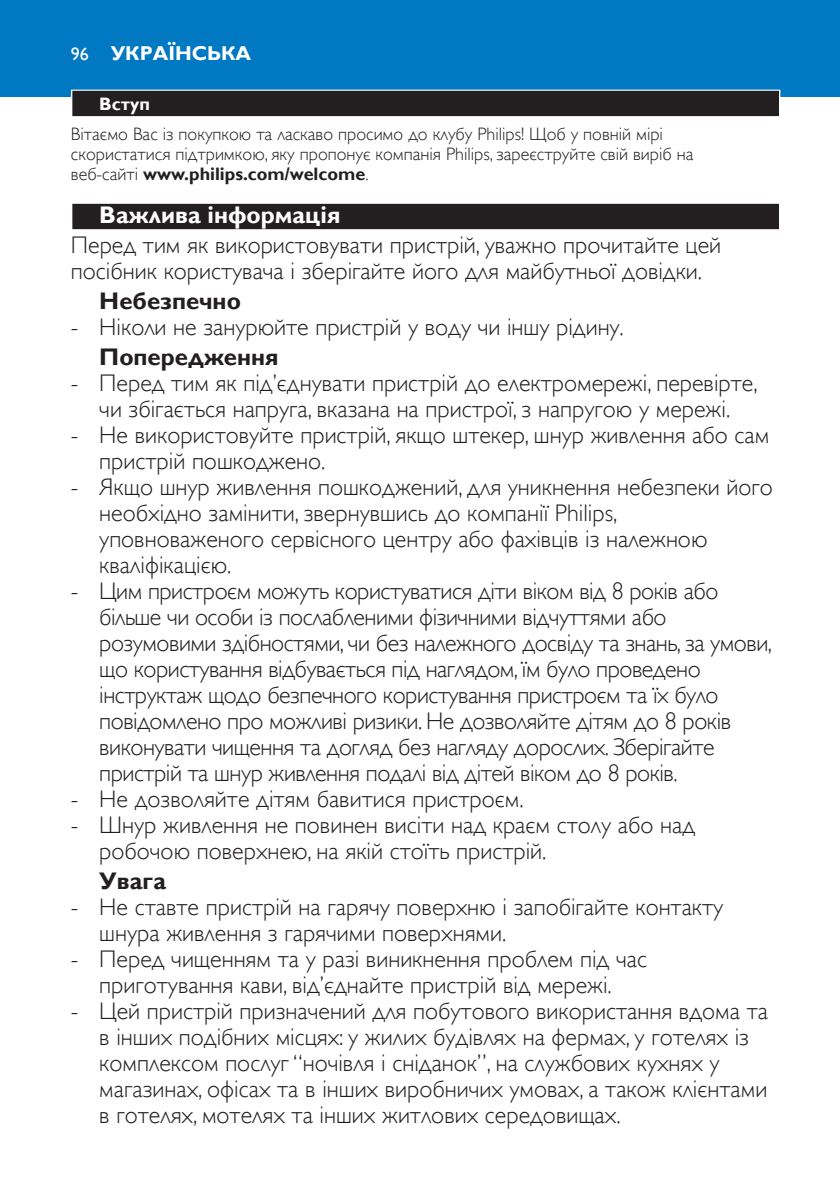
<style>
.page{position:relative;width:840px;height:1191px;background:#fff}
.page>*{position:absolute;margin:0;border:0;box-sizing:border-box;transform-origin:0 0}
.t1{font:24px/26px "Gill Sans Alt One WGL Light";color:#231f20}
.t2{font:24px/26px "Gill Sans Alt One WGL Light";letter-spacing:-.02em;color:#231f20}
.t3{font:700 24px "Gill Sans Alt One WGL";color:#231f20}
.t4{font:700 24px "Gill Sans Alt One WGL";color:#fff}
.t5{font:700 20px "Gill Sans Alt One WGL";color:#fff}
.t6{font:18px/20px "Gill Sans Alt One WGL Light";color:#231f20}
.t7{font:700 18px "Gill Sans Alt One WGL";color:#231f20}
.t8{font:700 18px "Gill Sans Alt One WGL";color:#fff}
.t9{font:18px "Gill Sans Alt One WGL";color:#fff}
.s1{font-family:"Gill Sans Alt One WGL Light";font-weight:400}
</style>
<div class="page">
<div style="left:0;top:0;width:839px;height:96px;background:#0079c2"></div>
<div style="left:71px;top:90px;width:709px;height:28px;background:#e4e3e3"></div>
<div style="left:72px;top:91px;width:706px;height:25px;background:#231f20"></div>
<div style="left:71px;top:203px;width:709px;height:28px;background:#d8d7d7"></div>
<div style="left:72px;top:204px;width:706px;height:25px;background:#231f20"></div>
<p class="t9" style="left:71px;top:42px;width:19px">96</p>
<p class="t5" style="left:111px;top:40px;width:142px">УКРАЇНСЬКА</p>
<p class="t8" style="left:99px;top:92px;width:52px">Вступ</p>
<p class="t6" style="left:71px;top:124px;width:623px">Вітаємо Вас із покупкою та ласкаво просимо до клубу Philips! Щоб у повній мірі скористатися підтримкою, яку пропонує компанія Philips, зареєструйте свій виріб на</p>
<p class="t7" style="left:71px;top:162px;width:299px"><span class="s1">веб-сайті</span> www.philips.com/welcome<span class="s1">.</span></p>
<p class="t4" style="left:99px;top:199px;width:242px">Важлива інформація</p>
<p class="t1" style="left:71px;top:232px;width:651px">Перед тим як використовувати пристрій, уважно прочитайте цей посібник користувача і зберігайте його для майбутньої довідки.</p>
<p class="t3" style="left:99px;top:284px;width:143px">Небезпечно</p>
<p class="t1" style="left:71px;top:314px;width:554px">- Ніколи не занурюйте пристрій у воду чи іншу рідину.</p>
<p class="t3" style="left:99px;top:340px;width:181px">Попередження</p>
<p class="t1" style="left:71px;top:370px;width:687px;text-align:center">- Перед тим як під’єднувати пристрій до електромережі, перевірте, чи збігається напруга, вказана на пристрої, з напругою у мережі.</p>
<p class="t1" style="left:99px;top:422px;width:671px;text-indent:-28px">- Не використовуйте пристрій, якщо штекер, шнур живлення або сам пристрій пошкоджено.</p>
<p class="t1" style="left:99px;top:474px;width:674px;text-indent:-28px">- Якщо шнур живлення пошкоджений, для уникнення небезпеки його необхідно замінити, звернувшись до компанії Philips, уповноваженого сервісного центру або фахівців із належною кваліфікацією.</p>
<p class="t2" style="left:99px;top:578px;width:674px;text-indent:-28px">- Цим пристроєм можуть користуватися діти віком від 8 років або більше чи особи із послабленими фізичними відчуттями або розумовими здібностями, чи без належного досвіду та знань, за умови, що користування відбувається під наглядом, їм було проведено інструктаж щодо безпечного користування пристроєм та їх було повідомлено про можливі ризики. Не дозволяйте дітям до 8 років виконувати чищення та догляд без нагляду дорослих. Зберігайте пристрій та шнур живлення подалі від дітей віком до 8 років.</p>
<p class="t1" style="left:71px;top:786px;width:454px">- Не дозволяйте дітям бавитися пристроєм.</p>
<p class="t1" style="left:99px;top:812px;width:597px;text-indent:-28px">- Шнур живлення не повинен висіти над краєм столу або над робочою поверхнею, на якій стоїть пристрій.</p>
<p class="t3" style="left:99px;top:864px;width:68px">Увага</p>
<p class="t1" style="left:99px;top:894px;width:625px;text-indent:-28px">- Не ставте пристрій на гарячу поверхню і запобігайте контакту шнура живлення з гарячими поверхнями.</p>
<p class="t1" style="left:71px;top:946px;width:577px;text-align:center">- Перед чищенням та у разі виникнення проблем під час приготування кави, від’єднайте пристрій від мережі.</p>
<p class="t1" style="left:99px;top:998px;width:669px;text-indent:-28px">- Цей пристрій призначений для побутового використання вдома та в інших подібних місцях: у жилих будівлях на фермах, у готелях із комплексом послуг “ночівля і сніданок”, на службових кухнях у магазинах, офісах та в інших виробничих умовах, а також клієнтами в готелях, мотелях та інших житлових середовищах.</p>
</div>
